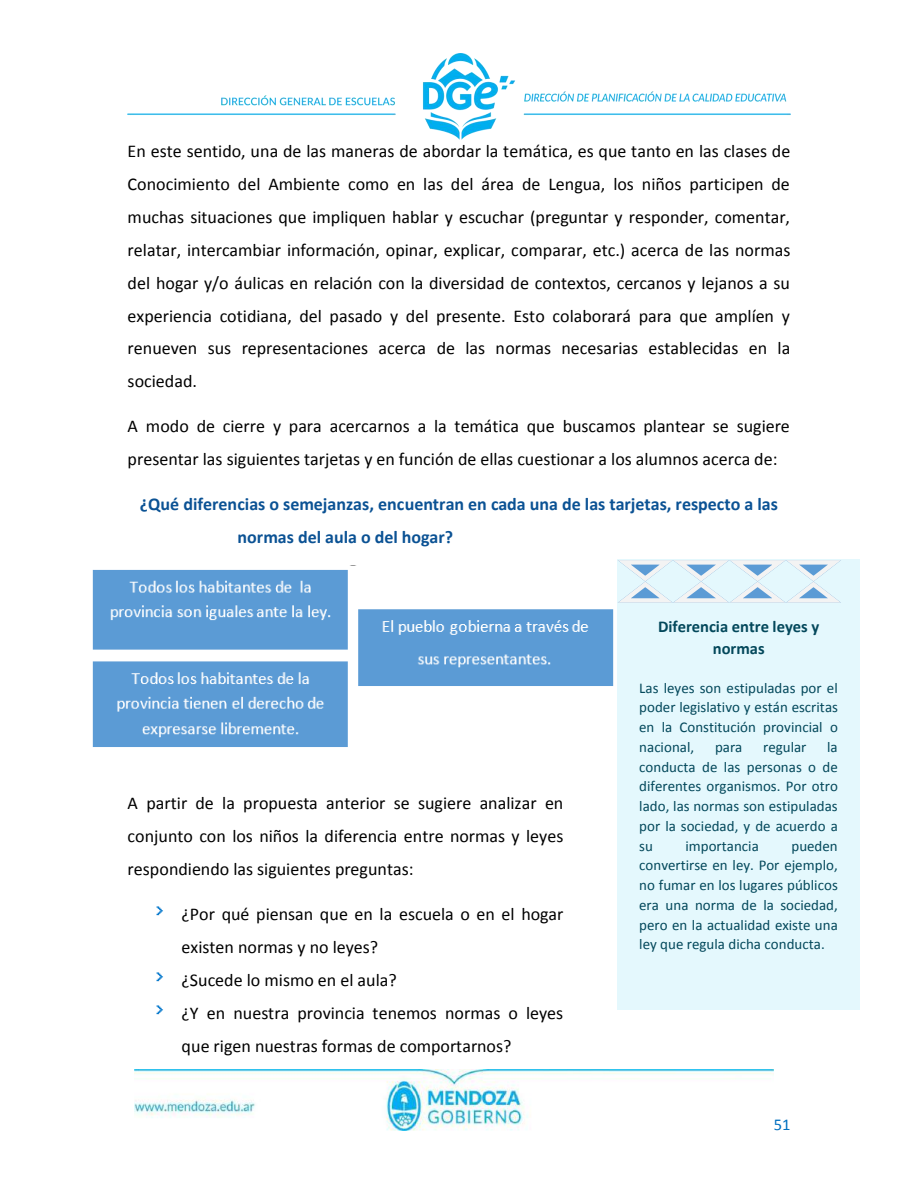
<style>
.page{position:relative;width:918px;height:1188px;background:#fff}
.page>*{position:absolute;margin:0;border:0;box-sizing:border-box;transform-origin:0 0}
.t1{font:18px/33px "Calibri";color:#000;text-align:justify}
.t2{font:700 18px/32.7px "Calibri";color:#0b5294}
.t3{font:700 16.5px/21.6px "Calibri";color:#03485b;text-align:center}
.t4{font:16.5px "Calibri";color:#0070c0}
.t5{font:15px/19.8px "Calibri";color:#03485b;text-align:justify}
</style>
<div class="page">
<img style="left:128px;top:53px;width:662px;height:87px">
<img style="left:135px;top:1069px;width:638px;height:61px">
<img style="left:156px;top:906px;width:7px;height:10px">
<img style="left:156px;top:972px;width:7px;height:10px">
<img style="left:156px;top:1005px;width:7px;height:10px">
<div style="left:618px;top:559px;width:242px;height:450px;background:#e4f8fd"></div>
<svg style="left:618px;top:560px;width:223px;height:43px"></svg>
<img style="left:92px;top:569px;width:522px;height:178px">
<p class="t1" style="left:128px;top:136px;width:664px">En este sentido, una de las maneras de abordar la temática, es que tanto en las clases de Conocimiento del Ambiente como en las del área de Lengua, los niños participen de muchas situaciones que impliquen hablar y escuchar (preguntar y responder, comentar, relatar, intercambiar información, opinar, explicar, comparar, etc.) acerca de las normas del hogar y/o áulicas en relación con la diversidad de contextos, cercanos y lejanos a su experiencia cotidiana, del pasado y del presente. Esto colaborará para que amplíen y renueven sus representaciones acerca de las normas necesarias establecidas en la sociedad.</p>
<p class="t1" style="left:128px;top:412px;width:664px">A modo de cierre y para acercarnos a la temática que buscamos plantear se sugiere presentar las siguientes tarjetas y en función de ellas cuestionar a los alumnos acerca de:</p>
<p class="t2" style="left:237px;top:490px;width:542px;text-indent:-98px">¿Qué diferencias o semejanzas, encuentran en cada una de las tarjetas, respecto a las normas del aula o del hogar?</p>
<p class="t1" style="left:128px;top:788px;width:437px">A partir de la propuesta anterior se sugiere analizar en conjunto con los niños la diferencia entre normas y leyes respondiendo las siguientes preguntas:</p>
<p class="t1" style="left:182px;top:899px;width:383px;text-align:left">¿Por qué piensan que en la escuela o en el hogar existen normas y no leyes?<br>¿Sucede lo mismo en el aula?<br>¿Y en nuestra provincia tenemos normas o leyes que rigen nuestras formas de comportarnos?</p>
<p class="t3" style="left:658px;top:617px;width:163px">Diferencia entre leyes y normas</p>
<p class="t5" style="left:639px;top:679px;width:200px">Las leyes son estipuladas por el poder legislativo y están escritas en la Constitución provincial o nacional,</p>
<p class="t5" style="left:639px;top:738px;width:200px;text-indent:188px">la conducta de las personas o de diferentes organismos. Por otro lado, las normas son estipuladas por la sociedad, y de acuerdo a su</p>
<p class="t5" style="left:715px;top:738px;width:29px">para</p>
<p class="t5" style="left:763px;top:738px;width:45px">regular</p>
<p class="t5" style="left:639px;top:837px;width:200px;text-indent:152px">pueden convertirse en ley. Por ejemplo, no fumar en los lugares públicos era una norma de la sociedad, pero en la actualidad existe una ley que regula dicha conducta.</p>
<p class="t5" style="left:686px;top:837px;width:75px">importancia</p>
<p class="t4" style="left:774px;top:1118px;width:18px">51</p>
</div>
